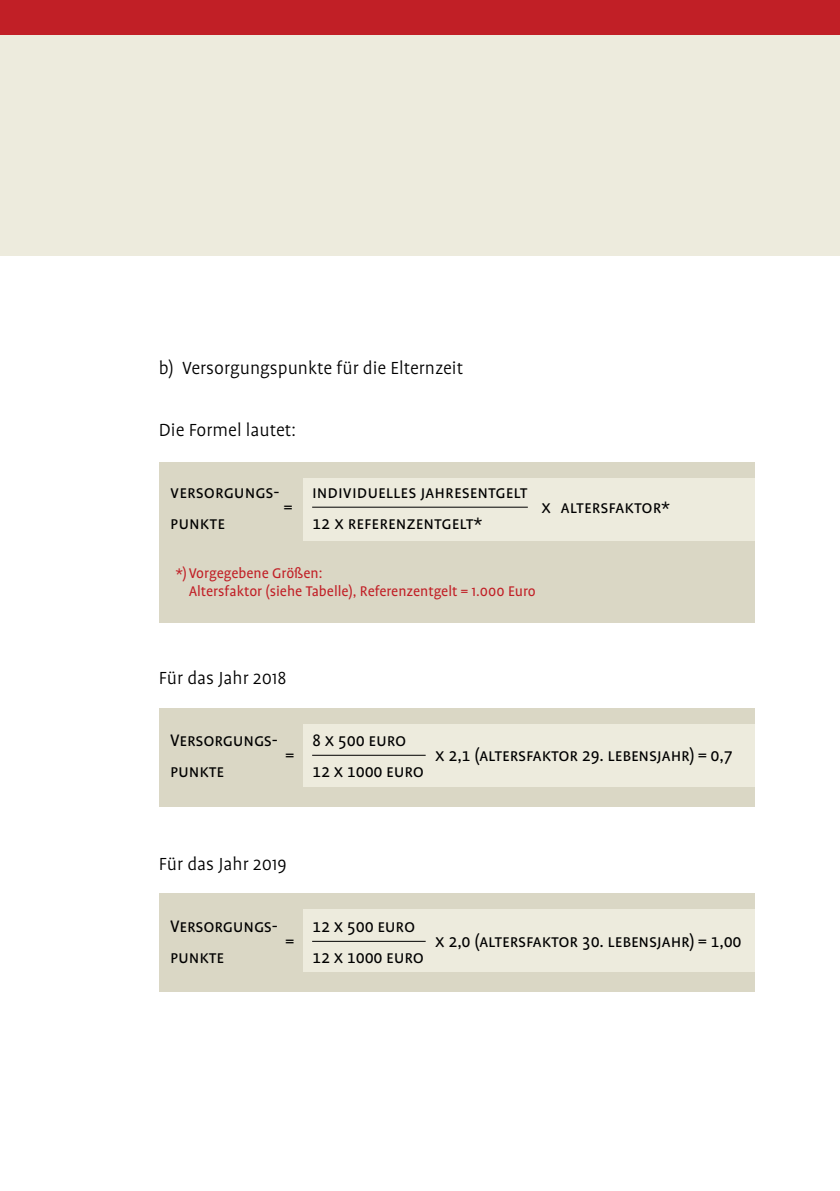
<style>
.page{position:relative;width:840px;height:1191px;background:#fff}
.page>*{position:absolute;margin:0;border:0;box-sizing:border-box;transform-origin:0 0}
.t1{font:300 20px "Profile";color:#000}
.t2{font:19px "Profile SC";letter-spacing:-.01em;color:#000}
.t3{font:16px/18px "Profile";color:#c11f26}
</style>
<div class="page">
<div style="left:0;top:0;width:839px;height:255px;background:#edebdd"></div>
<div style="left:0;top:0;width:839px;height:34px;background:#c11f26"></div>
<div style="left:159px;top:893px;width:595px;height:99px;background:#dad7c5"></div>
<div style="left:303px;top:909px;width:451px;height:63px;background:#edebdd"></div>
<div style="left:159px;top:708px;width:595px;height:99px;background:#dad7c5"></div>
<div style="left:303px;top:724px;width:451px;height:63px;background:#edebdd"></div>
<div style="left:159px;top:462px;width:595px;height:160px;background:#dad7c5"></div>
<div style="left:303px;top:478px;width:451px;height:62px;background:#edebdd"></div>
<hr style="left:312px;top:506px;width:215px;height:1px;background:#000">
<hr style="left:312px;top:754px;width:113px;height:1px;background:#000">
<hr style="left:312px;top:940px;width:113px;height:1px;background:#000">
<p class="t1" style="left:159px;top:358px;width:306px">b) Versorgungspunkte für die Elternzeit</p>
<p class="t1" style="left:159px;top:420px;width:138px">Die Formel lautet:</p>
<p class="t2" style="left:170px;top:482px;width:111px">versorgungs-</p>
<p class="t2" style="left:283px;top:497px;width:10px">=</p>
<p class="t2" style="left:312px;top:482px;width:217px">individuelles jahresentgelt</p>
<p class="t2" style="left:541px;top:497px;width:130px">x altersfaktor*</p>
<p class="t2" style="left:170px;top:513px;width:56px">punkte</p>
<p class="t2" style="left:312px;top:513px;width:171px">12 x referenzentgelt*</p>
<p class="t3" style="left:189px;top:564px;width:348px;text-indent:-13px">*)Vorgegebene Größen:<br>Altersfaktor (siehe Tabelle), Referenzentgelt = 1.000 Euro</p>
<p class="t1" style="left:159px;top:668px;width:129px">Für das Jahr 2018</p>
<p class="t2" style="left:170px;top:730px;width:109px">Versorgungs-</p>
<p class="t2" style="left:285px;top:745px;width:10px">=</p>
<p class="t2" style="left:312px;top:730px;width:96px">8 x 500 euro</p>
<p class="t2" style="left:170px;top:761px;width:55px">punkte</p>
<p class="t2" style="left:312px;top:761px;width:113px">12 x 1000 euro</p>
<p class="t2" style="left:435px;top:745px;width:299px">x 2,1 (altersfaktor 29. lebensjahr) = 0,7</p>
<p class="t1" style="left:159px;top:854px;width:129px">Für das Jahr 2019</p>
<p class="t2" style="left:170px;top:916px;width:109px">Versorgungs-</p>
<p class="t2" style="left:285px;top:931px;width:10px">=</p>
<p class="t2" style="left:312px;top:916px;width:104px">12 x 500 euro</p>
<p class="t2" style="left:170px;top:947px;width:55px">punkte</p>
<p class="t2" style="left:312px;top:947px;width:113px">12 x 1000 euro</p>
<p class="t2" style="left:435px;top:931px;width:308px">x 2,0 (altersfaktor 30. lebensjahr) = 1,00</p>
</div>
